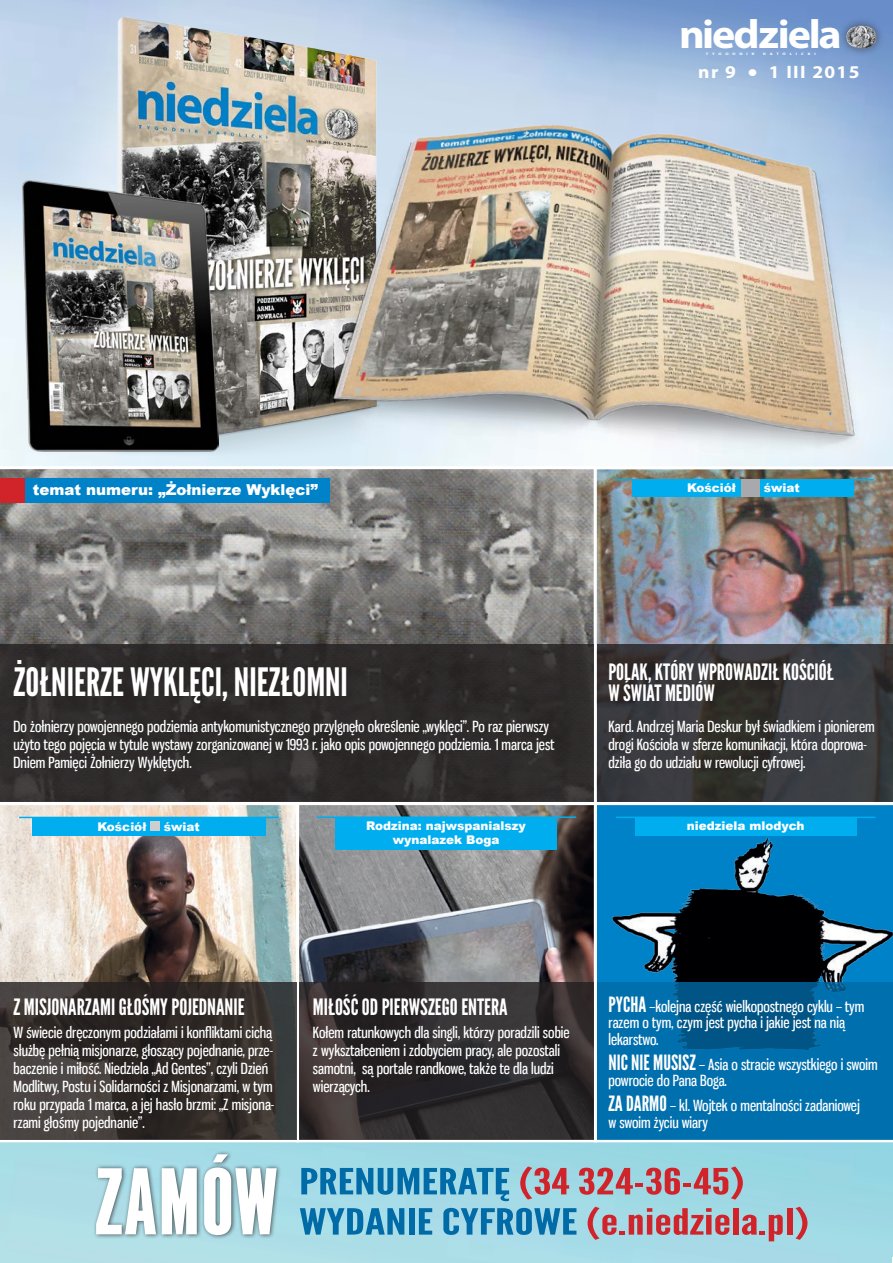
<style>
.page{position:relative;width:893px;height:1263px;background:#fff}
.page>*{position:absolute;margin:0;border:0;box-sizing:border-box;transform-origin:0 0}
.t1{font:condensed 90px "League Gothic";color:#fff;scale:1.5 1}
.t2{font:700 40.8px "Myriad Pro";letter-spacing:-.05em;color:#fff;scale:1.08 1}
.t3{font:39px "League Gothic";color:#fff}
.t4{font:36px/40.2px "League Gothic";color:#d1232a;scale:1.5 1}
.t5{font:22.5px/21px "League Gothic";color:#fff}
.t6{font:700 18px "Myriad Pro";letter-spacing:.07em;color:#fff;scale:1.08 1}
.t7{font:15px/18px "Gnuolane Free";color:#fff}
.t8{font:900 15px "Arial";color:#fff}
.t9{font:900 12px/14.4px "Arial";color:#fff;text-align:center}
.t10{font:700 3.45px "Myriad Pro";letter-spacing:.835em;color:#fff;scale:1.33 1}
.s1{font-family:"League Gothic";font-size:21px}
.s2{color:#006ba7}
</style>
<div class="page">
<img style="left:0;top:0;width:893px;height:1263px">
<img style="left:300px;top:806px;width:293px;height:176px">
<svg style="left:597px;top:805px;width:296px;height:337px"></svg>
<img style="left:95px;top:18px;width:290px;height:440px">
<img style="left:319px;top:110px;width:568px;height:356px">
<svg style="left:0;top:466px;width:594px;height:179px"></svg>
<div style="left:0;top:478px;width:330px;height:25px;background:#0082c9"></div>
<div style="left:0;top:478px;width:24px;height:25px;background:#d1232a"></div>
<svg style="left:0;top:802px;width:296px;height:340px"></svg>
<img style="left:594px;top:466px;width:299px;height:339px">
<hr style="left:614px;top:479px;width:260px;height:1px;background:#00aeef">
<div style="left:632px;top:479px;width:222px;height:17px;background:#00aeef"></div>
<hr style="left:19px;top:817px;width:260px;height:1px;background:#00aeef">
<div style="left:32px;top:817px;width:233px;height:19px;background:#00aeef"></div>
<div style="left:150px;top:821px;width:10px;height:10px;background:#cdced0"></div>
<div style="left:296px;top:802px;width:301px;height:340px;border:3px solid #fff"></div>
<hr style="left:317px;top:816px;width:259px;height:2px;background:#00aeef">
<div style="left:335px;top:817px;width:222px;height:33px;background:#00aeef"></div>
<svg style="left:597px;top:982px;width:296px;height:157px;fill:#006fad"></svg>
<svg style="left:299px;top:982px;width:295px;height:157px"></svg>
<svg style="left:0;top:982px;width:296px;height:157px"></svg>
<div style="left:0;top:645px;width:594px;height:157px;background:#2e2a2b"></div>
<svg style="left:597px;top:645px;width:296px;height:157px;fill:#393a3f"></svg>
<img style="left:22px;top:180px;width:197px;height:271px">
<div style="left:838px;top:17px;width:47px;height:41px;background:#231f20;opacity:.6"></div>
<img style="left:846px;top:26px;width:30px;height:22px">
<div style="left:92px;top:1150px;width:189px;height:89px;background:#231f20;opacity:.75"></div>
<div style="left:741px;top:479px;width:19px;height:17px;background:#a8a9ad"></div>
<hr style="left:616px;top:816px;width:259px;height:2px;background:#00aeef">
<div style="left:635px;top:817px;width:222px;height:18px;background:#00aeef"></div>
<h2 class="t2" style="left:679px;top:8px;width:152px">niedziela</h2>
<p class="t10" style="left:706px;top:52px;width:38px">TYGODNIK</p>
<p class="t10" style="left:763px;top:52px;width:41px">KATOLICKI</p>
<p class="t6" style="left:698px;top:60px;width:151px">nr 9 ● 1 III 2015</p>
<p class="t8" style="left:33px;top:479px;width:287px">temat numeru: „Żołnierze Wyklęci”</p>
<p class="t9" style="left:687px;top:480px;width:50px">Kościół</p>
<p class="t9" style="left:764px;top:480px;width:37px">świat</p>
<h3 class="t3" style="left:14px;top:659px;width:336px">ŻOŁNIERZE WYKLĘCI, NIEZŁOMNI</h3>
<p class="t7" style="left:14px;top:717px;width:542px">Do żołnierzy powojennego podziemia antykomunistycznego przylgnęło określenie „wyklęci”. Po raz pierwszy użyto tego pojęcia w tytule wystawy zorganizowanej w 1993 r. jako opis powojennego podziemia. 1 marca jest<br>Dniem Pamięci Żołnierzy Wyklętych.</p>
<p class="t9" style="left:97px;top:819px;width:50px">Kościół</p>
<p class="t9" style="left:164px;top:819px;width:37px">świat</p>
<p class="t9" style="left:366px;top:818px;width:161px">Rodzina: najwspanialszy wynalazek Boga</p>
<h3 class="t5" style="left:608px;top:662px;width:227px">POLAK, KTÓRY WPROWADZIŁ KOŚCIÓŁ<br>W ŚWIAT MEDIÓW</h3>
<p class="t7" style="left:608px;top:717px;width:268px">Kard. Andrzej Maria Deskur był świadkiem i pionierem drogi Kościoła w sferze komunikacji, która doprowa&shy;dziła go do udziału w rewolucji cyfrowej.</p>
<p class="t9" style="left:687px;top:818px;width:119px">niedziela mlodych</p>
<h3 class="t5" style="left:14px;top:996px;width:233px">Z MISJONARZAMI GŁOŚMY POJEDNANIE</h3>
<p class="t7" style="left:14px;top:1023px;width:262px">W świecie dręczonym podziałami i konfliktami cichą służbę pełnią misjonarze, głoszący pojednanie, prze&shy;baczenie i miłość. Niedziela „Ad Gentes”, czyli Dzień Modlitwy, Postu i Solidarności z Misjonarzami, w tym roku przypada 1 marca, a jej hasło brzmi: „Z misjona&shy;rzami głośmy pojednanie”.</p>
<h3 class="t5" style="left:313px;top:996px;width:196px">MIŁOŚĆ OD PIERWSZEGO ENTERA</h3>
<p class="t7" style="left:313px;top:1023px;width:258px">Kołem ratunkowych dla singli, którzy poradzili sobie z wykształceniem i zdobyciem pracy, ale pozostali samotni, są portale randkowe, także te dla ludzi wierzących.</p>
<p class="t7" style="left:608px;top:998px;width:257px;line-height:16.5px"><span class="s1">PYCHA</span> –kolejna część wielkopostnego cyklu – tym razem o tym, czym jest pycha i jakie jest na nią lekarstwo.</p>
<p class="t7" style="left:608px;top:1056px;width:271px;line-height:16.5px"><span class="s1">NIC NIE MUSISZ</span> – Asia o stracie wszystkiego i swoim powrocie do Pana Boga.</p>
<p class="t7" style="left:608px;top:1097px;width:253px;line-height:16.5px"><span class="s1">ZA DARMO</span> – kl. Wojtek o mentalności zadaniowej w swoim życiu wiary</p>
<h1 class="t1" style="left:96px;top:1149px;width:124px">ZAMÓW</h1>
<h3 class="t4" style="left:299px;top:1162px;width:342px"><span class="s2">PRENUMERATĘ</span> (34 324-36-45)<br><span class="s2">WYDANIE CYFROWE</span> (e.niedziela.pl)</h3>
</div>
